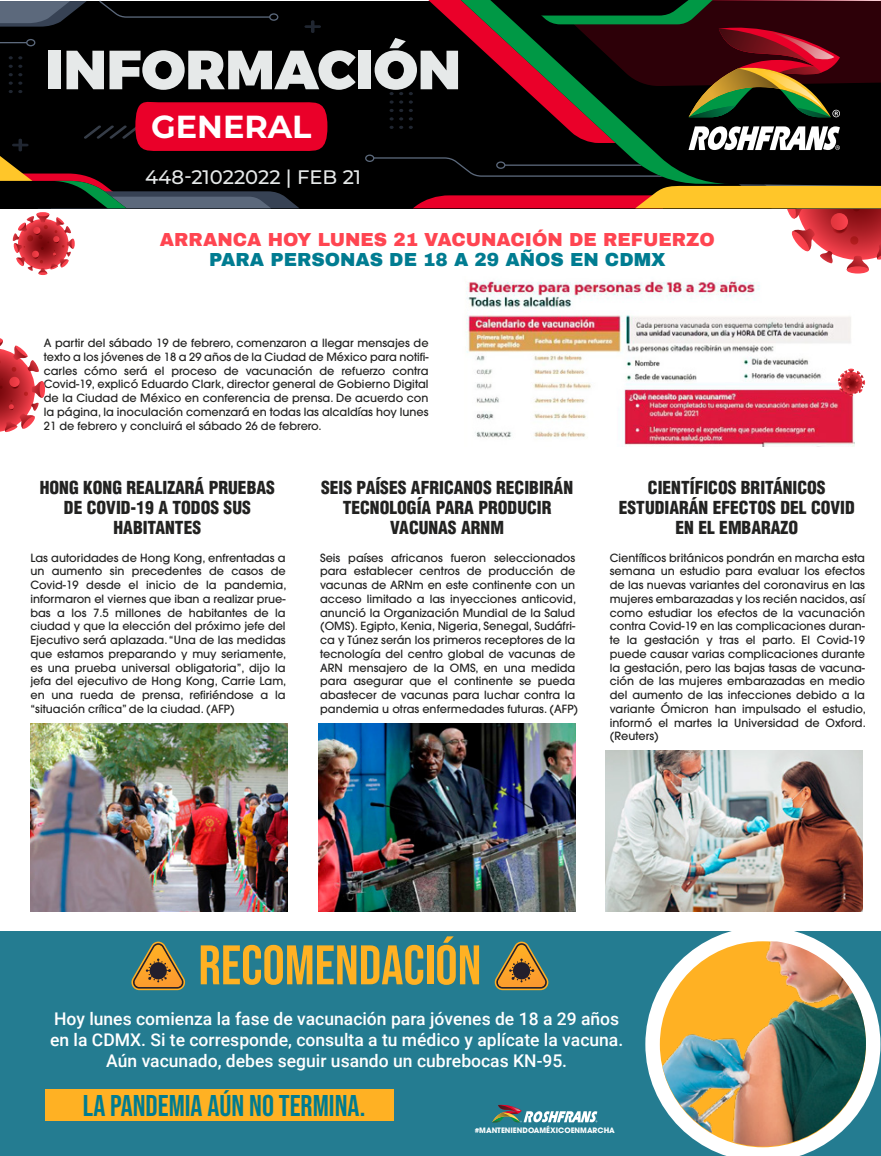
<style>
.page{position:relative;width:881px;height:1156px;background:#fff}
.page>*{position:absolute;margin:0;border:0;box-sizing:border-box;transform-origin:0 0}
.t1{font:55.62px "Bebas Neue";color:#ffb123}
.t2{font:900 55px "Montserrat";color:#e6e9e9}
.t3{font:700 31.88px "Montserrat";color:#fff}
.t4{font:30px "Bebas Neue";color:#007c91}
.t5{font:500 19.5px "Montserrat";color:#e6e9e9}
.t6{font:900 18.5px "Archivo";color:#ff4551}
.t7{font:900 18.5px "Archivo";color:#007c91}
.t8{font:900 condensed 17.5px/20px "Helvetica";color:#222221;text-align:center}
.t9{font:500 17.5px/21px "Roboto";color:#fff;text-align:center}
.t10{font:500 11.25px/13.8px "Avant Garde";color:#222221;text-align:justify}
.t11{font:700 7.38px "Avant Garde";color:#fff}
</style>
<div class="page">
<div style="left:0;top:931px;width:880px;height:225px;background:#247c91"></div>
<img style="left:30px;top:723px;width:257px;height:188px">
<svg style="left:131px;top:941px;width:54px;height:49px"></svg>
<svg style="left:494px;top:941px;width:54px;height:49px"></svg>
<svg style="left:645px;top:931px;width:235px;height:225px"></svg>
<img style="left:659px;top:941px;width:206px;height:205px">
<svg style="left:492px;top:1104px;width:105px;height:18px"></svg>
<img style="left:466px;top:281px;width:388px;height:165px">
<svg style="left:0;top:338px;width:45px;height:95px"></svg>
<svg style="left:837px;top:369px;width:27px;height:27px"></svg>
<img style="left:318px;top:723px;width:257px;height:188px">
<img style="left:605px;top:750px;width:257px;height:161px">
<div style="left:45px;top:1088px;width:348px;height:32px;background:#ffb123"></div>
<div style="left:0;top:1px;width:880px;height:207px;background:#000"></div>
<svg style="left:389px;top:92px;width:4px;height:28px"></svg>
<svg style="left:399px;top:92px;width:14px;height:28px"></svg>
<svg style="left:9px;top:56px;width:13px;height:3px"></svg>
<svg style="left:9px;top:65px;width:13px;height:11px"></svg>
<svg style="left:304px;top:20px;width:17px;height:13px"></svg>
<svg style="left:0;top:42px;width:26px;height:1px"></svg>
<div style="left:26px;top:39px;width:9px;height:7px;border:1px solid #5c697c;border-radius:50%"></div>
<div style="left:269px;top:13px;width:9px;height:8px;border:1px solid #5c697c;border-radius:50%"></div>
<svg style="left:99px;top:0;width:172px;height:18px"></svg>
<div style="left:365px;top:154px;width:9px;height:8px;border:1px solid #5c697c;border-radius:50%"></div>
<svg style="left:428px;top:0;width:31px;height:29px"></svg>
<svg style="left:459px;top:0;width:255px;height:126px"></svg>
<svg style="left:0;top:1px;width:87px;height:26px"></svg>
<svg style="left:0;top:82px;width:327px;height:193px"></svg>
<svg style="left:372px;top:126px;width:508px;height:147px"></svg>
<svg style="left:511px;top:0;width:369px;height:117px"></svg>
<h2 class="t2" style="left:45px;top:23px;width:416px">INFORMACIÓN</h2>
<h3 class="t3" style="left:151px;top:103px;width:162px">GENERAL</h3>
<h3 class="t5" style="left:145px;top:164px;width:217px">448-21022022 | FEB 21</h3>
<h3 class="t6" style="left:160px;top:228px;width:556px">ARRANCA HOY LUNES 21 VACUNACIÓN DE REFUERZO</h3>
<h3 class="t7" style="left:209px;top:248px;width:457px">PARA PERSONAS DE 18 A 29 AÑOS EN CDMX</h3>
<p class="t10" style="left:44px;top:336px;width:386px">A partir del sábado 19 de febrero, comenzaron a llegar mensajes de texto a los jóvenes de 18 a 29 años de la Ciudad de México para notifi&shy;carles cómo será el proceso de vacunación de refuerzo contra Covid-19, explicó Eduardo Clark, director general de Gobierno Digital de la Ciudad de México en conferencia de prensa. De acuerdo con la página, la inoculación comenzará en todas las alcaldías hoy lunes 21 de febrero y concluirá el sábado 26 de febrero.</p>
<h3 class="t8" style="left:40px;top:477px;width:236px">HONG KONG REALIZARÁ PRUEBAS<br>DE COVID-19 A TODOS SUS<br>HABITANTES</h3>
<p class="t10" style="left:30px;top:550px;width:257px">Las autoridades de Hong Kong, enfrentadas a un aumento sin precedentes de casos de Covid-19 desde el inicio de la pandemia, informaron el viernes que iban a realizar prue&shy;bas a los 7.5 millones de habitantes de la ciudad y que la elección del próximo jefe del Ejecutivo será aplazada. “Una de las medidas que estamos preparando y muy seriamente, es una prueba universal obligatoria”, dijo la jefa del ejecutivo de Hong Kong, Carrie Lam, en una rueda de prensa, refiriéndose a la “situación crítica” de la ciudad. (AFP)</p>
<h3 class="t8" style="left:321px;top:477px;width:253px">SEIS PAÍSES AFRICANOS RECIBIRÁN<br>TECNOLOGÍA PARA PRODUCIR<br>VACUNAS ARNM</h3>
<p class="t10" style="left:320px;top:550px;width:259px;text-align:left">Seis países africanos fueron seleccionados para establecer centros de producción de vacunas de ARNm en este continente con un acceso limitado a las inyecciones anticovid, anunció la Organización Mundial de la Salud (OMS). Egipto, Kenia, Nigeria, Senegal, Sudáfri&shy;ca y Túnez serán los primeros receptores de la tecnología del centro global de vacunas de ARN mensajero de la OMS, en una medida para asegurar que el continente se pueda abastecer de vacunas para luchar contra la pandemia u otras enfermedades futuras. (AFP)</p>
<h3 class="t8" style="left:618px;top:477px;width:237px">CIENTÍFICOS BRITÁNICOS<br>ESTUDIARÁN EFECTOS DEL COVID<br>EN EL EMBARAZO</h3>
<p class="t10" style="left:609px;top:550px;width:257px">Científicos británicos pondrán en marcha esta semana un estudio para evaluar los efectos de las nuevas variantes del coronavirus en las mujeres embarazadas y los recién nacidos, así como estudiar los efectos de la vacunación contra Covid-19 en las complicaciones duran&shy;te la gestación y tras el parto. El Covid-19 puede causar varias complicaciones durante la gestación, pero las bajas tasas de vacuna&shy;ción de las mujeres embarazadas en medio del aumento de las infecciones debido a la variante Ómicron han impulsado el estudio, informó el martes la Universidad de Oxford. (Reuters)</p>
<h1 class="t1" style="left:198px;top:933px;width:284px">RECOMENDACIÓN</h1>
<h3 class="t9" style="left:50px;top:1008px;width:574px">Hoy lunes comienza la fase de vacunación para jóvenes de 18 a 29 años en la CDMX. Si te corresponde, consulta a tu médico y aplícate la vacuna.<br>Aún vacunado, debes seguir usando un cubrebocas KN-95.</h3>
<h3 class="t4" style="left:83px;top:1088px;width:284px">LA PANDEMIA AÚN NO TERMINA.</h3>
<p class="t11" style="left:474px;top:1125px;width:142px">#MANTENIENDOAMÉXICOENMARCHA</p>
</div>
